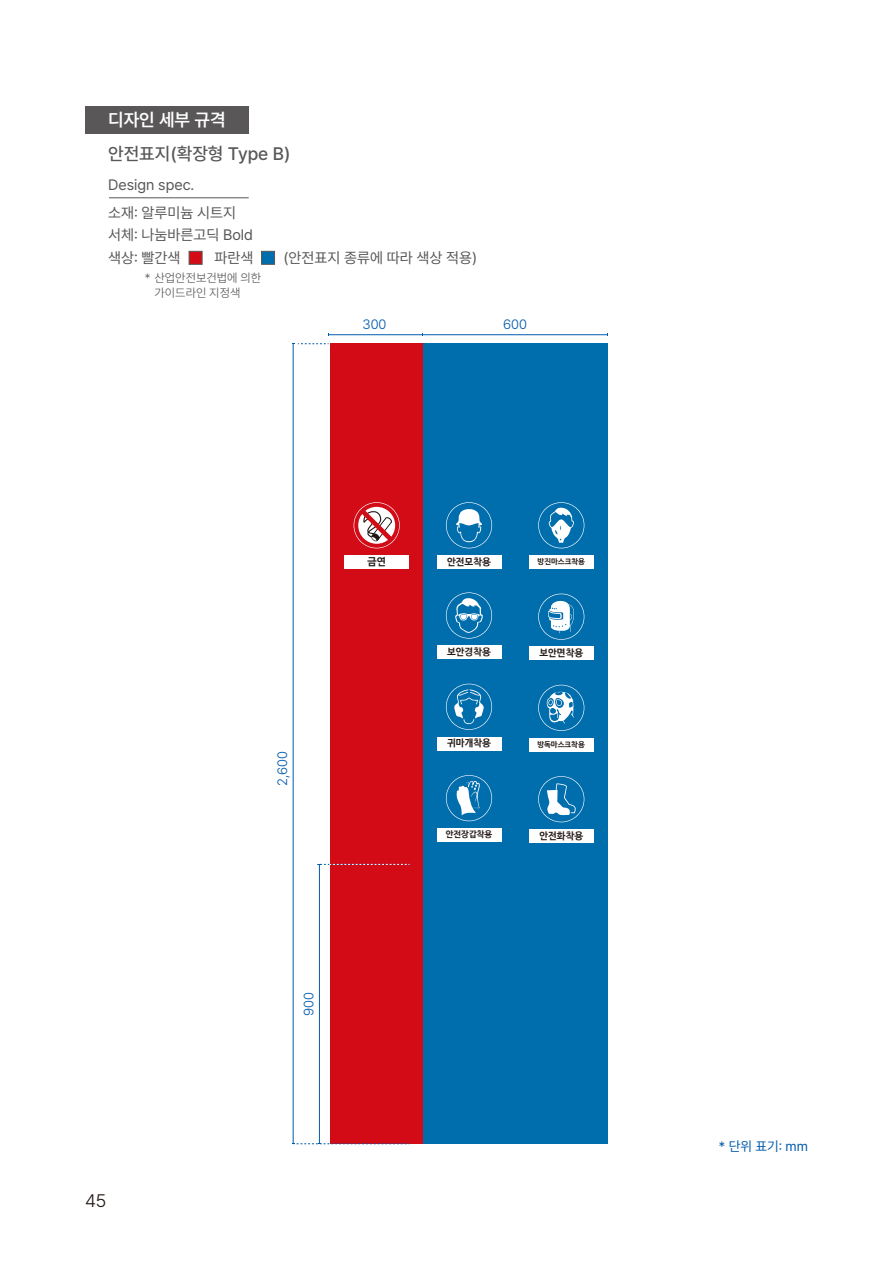
<style>
.page{position:relative;width:893px;height:1263px;background:#fff}
.page>*{position:absolute;margin:0;border:0;box-sizing:border-box;transform-origin:0 0}
.t1{font:500 18px "Pretendard";color:#595757}
.t2{font:600 18px "Pretendard";color:#fff}
.t3{font:300 18px "Pretendard";color:#221815}
.t4{font:15px/27.9px "Pretendard";color:#595757}
.t5{font:300 13.5px "Pretendard";color:#005bac}
.t6{font:13.5px "Pretendard";color:#005bac}
.t7{font:300 12px/15px "Pretendard";color:#595757}
.t8{font:700 10.35px "Nanum Barun Gothic";color:#221815}
.t9{font:700 9.75px "Nanum Barun Gothic";color:#221815}
.t10{font:700 8.7px "Nanum Barun Gothic";color:#221815}
.t11{font:700 7.65px "Nanum Barun Gothic";color:#221815}
</style>
<div class="page">
<div style="left:331px;top:344px;width:92px;height:800px;background:#d20b17"></div>
<div style="left:423px;top:344px;width:92px;height:800px;background:#006dad"></div>
<div style="left:515px;top:344px;width:92px;height:800px;background:#006dad"></div>
<svg style="left:538px;top:685px;width:46px;height:46px"></svg>
<div style="left:529px;top:738px;width:65px;height:13px;background:#fff"></div>
<svg style="left:538px;top:776px;width:46px;height:46px"></svg>
<div style="left:529px;top:829px;width:65px;height:14px;background:#fff"></div>
<svg style="left:538px;top:594px;width:46px;height:46px"></svg>
<div style="left:529px;top:646px;width:65px;height:14px;background:#fff"></div>
<svg style="left:538px;top:502px;width:46px;height:46px"></svg>
<div style="left:529px;top:555px;width:65px;height:14px;background:#fff"></div>
<svg style="left:446px;top:684px;width:46px;height:46px"></svg>
<div style="left:437px;top:737px;width:64px;height:13px;background:#fff"></div>
<svg style="left:446px;top:775px;width:46px;height:46px"></svg>
<div style="left:437px;top:828px;width:64px;height:14px;background:#fff"></div>
<svg style="left:446px;top:502px;width:46px;height:46px"></svg>
<div style="left:437px;top:555px;width:64px;height:14px;background:#fff"></div>
<svg style="left:446px;top:592px;width:46px;height:47px"></svg>
<div style="left:437px;top:645px;width:64px;height:14px;background:#fff"></div>
<hr style="left:329px;top:334px;width:94px;height:1px;background:#005bac">
<hr style="left:423px;top:334px;width:184px;height:1px;background:#005bac">
<hr style="left:293px;top:344px;width:1px;height:799px;background:#005bac">
<svg style="left:292px;top:343px;width:37px;height:2px"></svg>
<hr style="left:319px;top:864px;width:1px;height:279px;background:#005bac">
<svg style="left:292px;top:1143px;width:117px;height:1px"></svg>
<svg style="left:317px;top:864px;width:92px;height:1px"></svg>
<svg style="left:354px;top:502px;width:46px;height:46px"></svg>
<div style="left:344px;top:555px;width:65px;height:14px;background:#fff"></div>
<div style="left:85px;top:106px;width:164px;height:28px;background:#595757"></div>
<hr style="left:109px;top:198px;width:140px;height:1px;background:#595757">
<div style="left:189px;top:251px;width:13px;height:13px;background:#d20b17;border:1px solid #595757"></div>
<div style="left:261px;top:251px;width:14px;height:13px;background:#006dad;border:1px solid #595757"></div>
<p class="t2" style="left:108px;top:106px;width:119px">디자인 세부 규격</p>
<p class="t1" style="left:108px;top:141px;width:184px">안전표지(확장형 Type B)</p>
<p class="t4" style="left:108px;top:170px;width:129px">Design spec.<br>소재: 알루미늄 시트지</p>
<p class="t4" style="left:108px;top:223px;width:146px;line-height:22.5px">서체: 나눔바른고딕 Bold 색상: 빨간색</p>
<p class="t4" style="left:214px;top:243px;width:40px">파란색</p>
<p class="t4" style="left:283px;top:243px;width:195px">(안전표지 종류에 따라 색상 적용)</p>
<p class="t7" style="left:155px;top:269px;width:108px;text-indent:-10px">* 산업안전보건법에 의한 가이드라인 지정색</p>
<p class="t5" style="left:363px;top:315px;width:25px">300</p>
<p class="t5" style="left:503px;top:315px;width:25px">600</p>
<p class="t3" style="left:85px;top:1189px;width:23px">45</p>
<p class="t5" style="left:273px;top:786px;width:36px;rotate:-90deg">2,600</p>
<p class="t8" style="left:367px;top:556px;width:20px">금연</p>
<p class="t9" style="left:447px;top:557px;width:45px">안전모착용</p>
<p class="t11" style="left:538px;top:558px;width:49px">방진마스크착용</p>
<p class="t9" style="left:447px;top:647px;width:45px">보안경착용</p>
<p class="t9" style="left:539px;top:648px;width:45px">보안면착용</p>
<p class="t9" style="left:447px;top:738px;width:45px">귀마개착용</p>
<p class="t11" style="left:537px;top:740px;width:49px">방독마스크착용</p>
<p class="t10" style="left:446px;top:830px;width:48px">안전장갑착용</p>
<p class="t9" style="left:539px;top:830px;width:45px">안전화착용</p>
<p class="t5" style="left:299px;top:1016px;width:25px;rotate:-90deg">900</p>
<p class="t6" style="left:719px;top:1137px;width:91px">* 단위 표기: mm</p>
</div>
